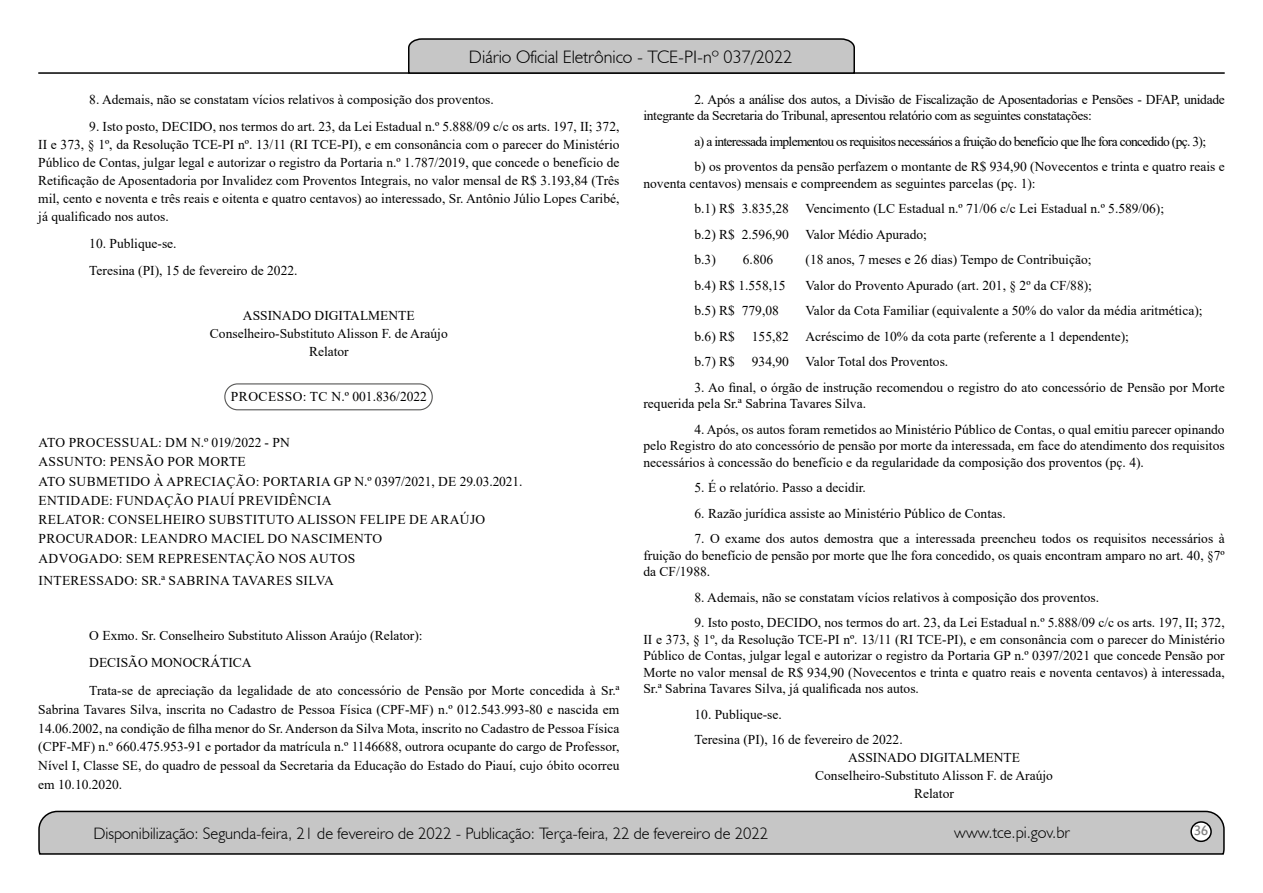
<style>
.page{position:relative;width:1263px;height:893px;background:#fff}
.page>*{position:absolute;margin:0;border:0;box-sizing:border-box;transform-origin:0 0}
.t1{font:300 18px "Humanist 521 BT";color:#000}
.t2{font:300 16.5px "Humanist 521 BT";color:#000}
.t3{font:15px "Estrangelo Edessa";color:#808080}
.t4{font:13.5px/18px "Times New Roman";color:#000;text-align:justify}
.t5{font:13.5px/19.2px "Times New Roman";letter-spacing:.025em;color:#000}
.t6{font:13.5px/25.5px "Times New Roman";letter-spacing:-.05em;color:#000}
.t7{font:13.5px/16.5px "Times New Roman";letter-spacing:-.025em;color:#000}
.t8{font:13.5px "Times New Roman";letter-spacing:.035em;color:#000}
</style>
<div class="page">
<svg style="left:38px;top:810px;width:1187px;height:45px;background:#b9b9b9"></svg>
<div style="left:1191px;top:822px;width:20px;height:19px;background:#fff;border-radius:50%"></div>
<div style="left:1190px;top:821px;width:22px;height:21px;border:2px solid #000;border-radius:50%"></div>
<hr style="left:38px;top:72px;width:1187px;height:2px;background:#000">
<svg style="left:407px;top:38px;width:449px;height:36px;background:#b4b4b4"></svg>
<div style="left:224px;top:383px;width:209px;height:27px;border:1px solid #575756;border-radius:13px"></div>
<h1 class="t1" style="left:469px;top:46px;width:325px">Diário Oficial Eletrônico - TCE-PI-nº 037/2022</h1>
<p class="t4" style="left:89px;top:90px;width:406px">8. Ademais, não se constatam vícios relativos à composição dos proventos.</p>
<p class="t4" style="left:38px;top:117px;width:583px;text-indent:51px">9. Isto posto, DECIDO, nos termos do art. 23, da Lei Estadual n.º 5.888/09 c/c os arts. 197, II; 372, II e 373, § 1º, da Resolução TCE-PI nº. 13/11 (RI TCE-PI), e em consonância com o parecer do Ministério Público de Contas, julgar legal e autorizar o registro da Portaria n.º 1.787/2019, que concede o benefício de Retificação de Aposentadoria por Invalidez com Proventos Integrais, no valor mensal de R$ 3.193,84 (Três mil, cento e noventa e três reais e oitenta e quatro centavos) ao interessado, Sr. Antônio Júlio Lopes Caribé, já qualificado nos autos.</p>
<p class="t4" style="left:89px;top:229px;width:210px;line-height:27px">10. Publique-se.<br>Teresina (PI), 15 de fevereiro de 2022.</p>
<p class="t4" style="left:210px;top:306px;width:239px;text-align:center">ASSINADO DIGITALMENTE<br>Conselheiro-Substituto Alisson F. de Araújo<br>Relator</p>
<p class="t8" style="left:231px;top:387px;width:198px">PROCESSO: TC N.º 001.836/2022</p>
<p class="t5" style="left:39px;top:433px;width:485px">ATO PROCESSUAL: DM N.º 019/2022 - PN<br>ASSUNTO: PENSÃO POR MORTE<br>ATO SUBMETIDO À APRECIAÇÃO: PORTARIA GP N.º 0397/2021, DE 29.03.2021.<br>ENTIDADE: FUNDAÇÃO PIAUÍ PREVIDÊNCIA<br>RELATOR: CONSELHEIRO SUBSTITUTO ALISSON FELIPE DE ARAÚJO PROCURADOR: LEANDRO MACIEL DO NASCIMENTO<br>ADVOGADO: SEM REPRESENTAÇÃO NOS AUTOS</p>
<p class="t5" style="left:39px;top:570px;width:297px">INTERESSADO: SR.ª SABRINA TAVARES SILVA</p>
<p class="t7" style="left:643px;top:91px;width:583px;text-indent:51px">2. Após a análise dos autos, a Divisão de Fiscalização de Aposentadorias e Pensões - DFAP, unidade integrante da Secretaria do Tribunal, apresentou relatório com as seguintes constatações:</p>
<p class="t6" style="left:694px;top:128px;width:532px">a) a interessada implementou os requisitos necessários a fruição do benefício que lhe fora concedido (pç. 3);<br>b) os proventos da pensão perfazem o montante de R$ 934,90 (Novecentos e trinta e quatro reais e</p>
<p class="t4" style="left:694px;top:170px;width:471px;line-height:25.5px;text-align:left;text-indent:-51px">noventa centavos) mensais e compreendem as seguintes parcelas (pç. 1):<br>b.1) R$ 3.835,28 Vencimento (LC Estadual n.º 71/06 c/c Lei Estadual n.º 5.589/06); b.2) R$ 2.596,90 Valor Médio Apurado;<br>b.3)</p>
<p class="t4" style="left:743px;top:250px;width:32px">6.806</p>
<p class="t4" style="left:805px;top:250px;width:288px">(18 anos, 7 meses e 26 dias) Tempo de Contribuição;</p>
<p class="t4" style="left:694px;top:276px;width:93px">b.4) R$ 1.558,15</p>
<p class="t4" style="left:805px;top:276px;width:288px">Valor do Provento Apurado (art. 201, § 2º da CF/88);</p>
<p class="t4" style="left:694px;top:301px;width:86px">b.5) R$ 779,08</p>
<p class="t4" style="left:805px;top:301px;width:399px">Valor da Cota Familiar (equivalente a 50% do valor da média aritmética);</p>
<p class="t4" style="left:694px;top:327px;width:42px">b.6) R$</p>
<p class="t4" style="left:752px;top:327px;width:379px">155,82 Acréscimo de 10% da cota parte (referente a 1 dependente);</p>
<p class="t4" style="left:694px;top:352px;width:42px">b.7) R$</p>
<p class="t4" style="left:752px;top:352px;width:198px">934,90 Valor Total dos Proventos.</p>
<p class="t4" style="left:643px;top:379px;width:583px;line-height:16.5px;text-indent:51px">3. Ao final, o órgão de instrução recomendou o registro do ato concessório de Pensão por Morte requerida pela Sr.ª Sabrina Tavares Silva.</p>
<p class="t4" style="left:643px;top:421px;width:583px;line-height:16.5px;text-indent:51px">4. Após, os autos foram remetidos ao Ministério Público de Contas, o qual emitiu parecer opinando pelo Registro do ato concessório de pensão por morte da interessada, em face do atendimento dos requisitos necessários à concessão do benefício e da regularidade da composição dos proventos (pç. 4).</p>
<p class="t4" style="left:694px;top:478px;width:173px">5. É o relatório. Passo a decidir.</p>
<p class="t4" style="left:694px;top:504px;width:313px">6. Razão jurídica assiste ao Ministério Público de Contas.</p>
<p class="t4" style="left:643px;top:530px;width:583px;line-height:16.5px;text-indent:51px">7. O exame dos autos demostra que a interessada preencheu todos os requisitos necessários à fruição do benefício de pensão por morte que lhe fora concedido, os quais encontram amparo no art. 40, §7º da CF/1988.</p>
<p class="t4" style="left:694px;top:588px;width:406px">8. Ademais, não se constatam vícios relativos à composição dos proventos.</p>
<p class="t4" style="left:643px;top:614px;width:583px;line-height:16.5px;text-indent:51px">9. Isto posto, DECIDO, nos termos do art. 23, da Lei Estadual n.º 5.888/09 c/c os arts. 197, II; 372, II e 373, § 1º, da Resolução TCE-PI nº. 13/11 (RI TCE-PI), e em consonância com o parecer do Ministério Público de Contas, julgar legal e autorizar o registro da Portaria GP n.º 0397/2021 que concede Pensão por Morte no valor mensal de R$ 934,90 (Novecentos e trinta e quatro reais e noventa centavos) à interessada, Sr.ª Sabrina Tavares Silva, já qualificada nos autos.</p>
<p class="t4" style="left:694px;top:701px;width:210px;line-height:25.5px">10. Publique-se.<br>Teresina (PI), 16 de fevereiro de 2022.</p>
<p class="t4" style="left:815px;top:748px;width:239px;text-align:center">ASSINADO DIGITALMENTE<br>Conselheiro-Substituto Alisson F. de Araújo<br>Relator</p>
<p class="t4" style="left:89px;top:621px;width:532px;line-height:27.8px;text-align:left">O Exmo. Sr. Conselheiro Substituto Alisson Araújo (Relator):<br>DECISÃO MONOCRÁTICA<br>Trata-se de apreciação da legalidade de ato concessório de Pensão por Morte concedida à Sr.ª</p>
<p class="t4" style="left:38px;top:700px;width:583px;line-height:18.8px">Sabrina Tavares Silva, inscrita no Cadastro de Pessoa Física (CPF-MF) n.º 012.543.993-80 e nascida em 14.06.2002, na condição de filha menor do Sr. Anderson da Silva Mota, inscrito no Cadastro de Pessoa Física (CPF-MF) n.º 660.475.953-91 e portador da matrícula n.º 1146688, outrora ocupante do cargo de Professor, Nível I, Classe SE, do quadro de pessoal da Secretaria da Educação do Estado do Piauí, cujo óbito ocorreu em 10.10.2020.</p>
<p class="t2" style="left:93px;top:823px;width:676px">Disponibilização: Segunda-feira, 21 de fevereiro de 2022 - Publicação: Terça-feira, 22 de fevereiro de 2022</p>
<p class="t2" style="left:954px;top:822px;width:117px">www.tce.pi.gov.br</p>
<p class="t3" style="left:1194px;top:823px;width:16px">36</p>
</div>
